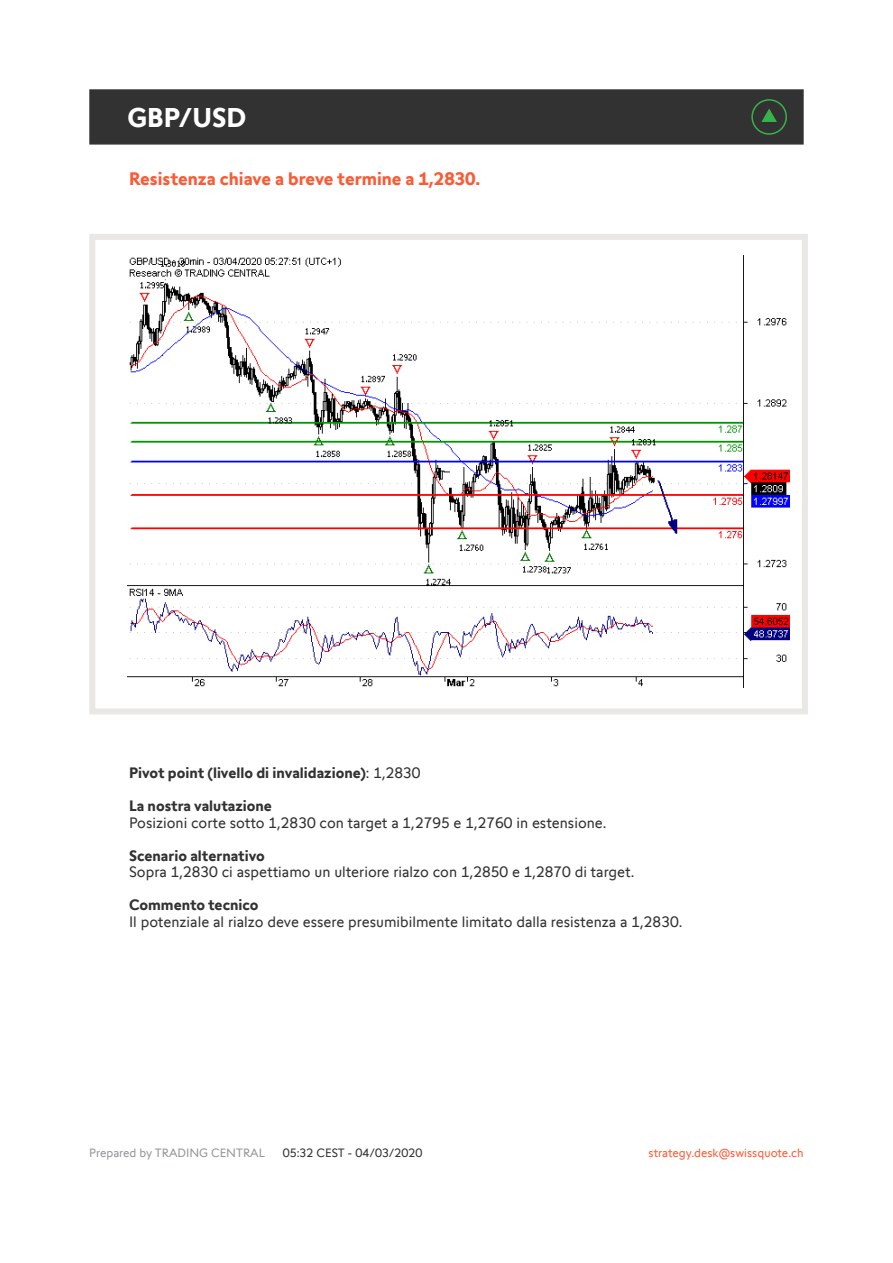
<style>
.page{position:relative;width:893px;height:1263px;background:#fff}
.page>*{position:absolute;margin:0;border:0;box-sizing:border-box;transform-origin:0 0}
.t1{font:700 27px "Swissquote CT";color:#fff}
.t2{font:700 18px "Swissquote CT";color:#fa5b35}
.t3{font:15px "Swissquote CT";color:#323232}
.t4{font:700 15px "Swissquote CT";color:#323232}
.t5{font:12px "Swissquote CT";color:#fa5b35}
.t6{font:12px "Swissquote CT";color:#939598}
.t7{font:12px "Swissquote CT";color:#323232}
.s1{font-weight:400}
</style>
<div class="page">
<div style="left:89px;top:234px;width:719px;height:480px;border:6px solid #e9e8e7"></div>
<div style="left:89px;top:89px;width:715px;height:56px;background:#323232;border:2px solid #323232"></div>
<img style="left:128px;top:255px;width:661px;height:432px">
<svg style="left:751px;top:99px;width:36px;height:36px"></svg>
<h1 class="t1" style="left:128px;top:101px;width:120px">GBP/USD</h1>
<p class="t2" style="left:129px;top:168px;width:353px">Resistenza chiave a breve termine a 1,2830.</p>
<p class="t4" style="left:129px;top:764px;width:293px">Pivot point (livello di invalidazione)<span class="s1">: 1,2830</span></p>
<p class="t4" style="left:129px;top:797px;width:144px">La nostra valutazione</p>
<p class="t3" style="left:129px;top:814px;width:479px">Posizioni corte sotto 1,2830 con target a 1,2795 e 1,2760 in estensione.</p>
<p class="t4" style="left:129px;top:846px;width:137px">Scenario alternativo</p>
<p class="t3" style="left:129px;top:863px;width:507px">Sopra 1,2830 ci aspettiamo un ulteriore rialzo con 1,2850 e 1,2870 di target.</p>
<p class="t4" style="left:129px;top:896px;width:131px">Commento tecnico</p>
<p class="t3" style="left:129px;top:913px;width:555px">Il potenziale al rialzo deve essere presumibilmente limitato dalla resistenza a 1,2830.</p>
<p class="t6" style="left:89px;top:1145px;width:177px">Prepared by TRADING CENTRAL</p>
<p class="t7" style="left:283px;top:1145px;width:141px">05:32 CEST - 04/03/2020</p>
<p class="t5" style="left:649px;top:1145px;width:157px">strategy.desk@swissquote.ch</p>
</div>
